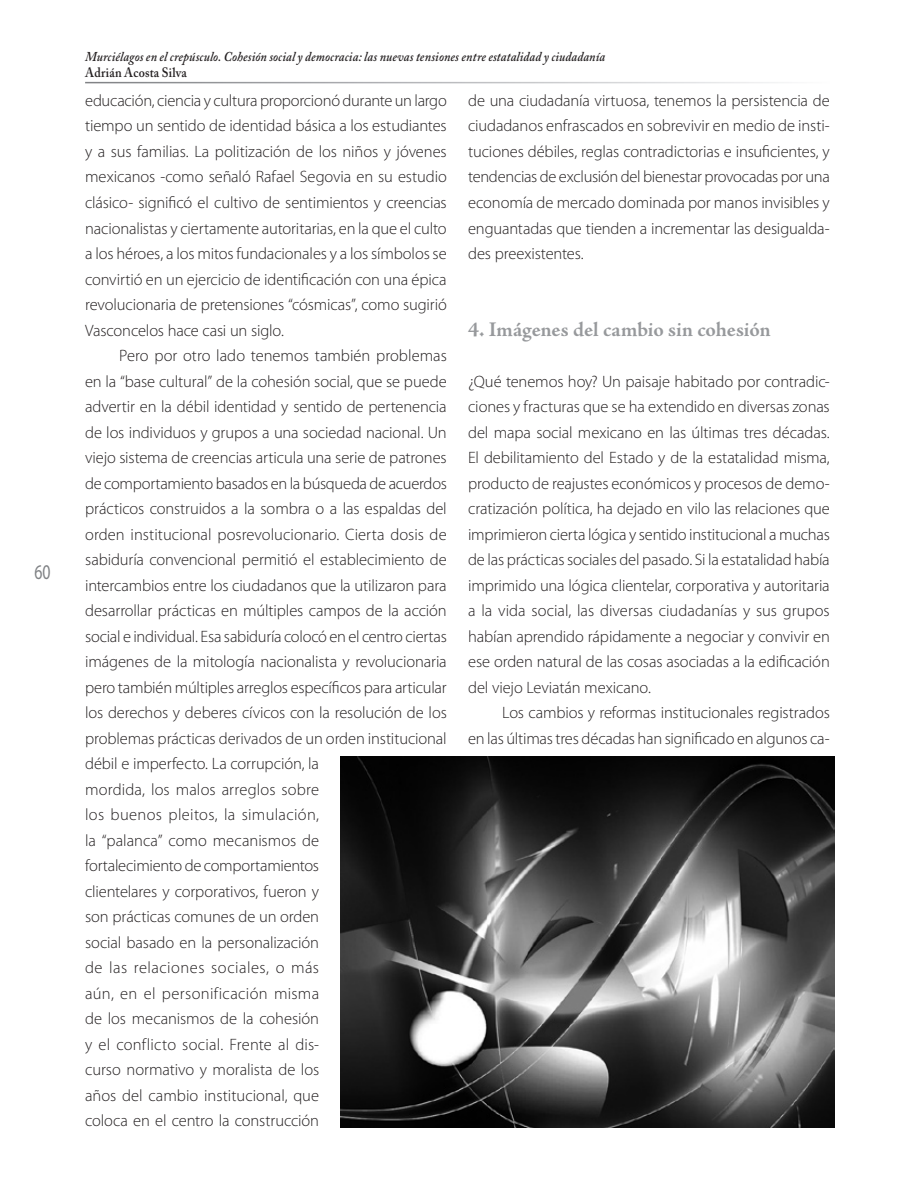
<style>
.page{position:relative;width:915px;height:1191px;background:#fff}
.page>*{position:absolute;margin:0;border:0;box-sizing:border-box;transform-origin:0 0}
.Art_-_Subtítulo{font:700 21px "Adobe Jenson Pro";color:#97999c}
.t1{font:21px "Myriad Pro";color:#808285;scale:.75 1}
.Art_-_Cuerpo_de_txt{font:300 16.5px/25.5px "Myriad Pro";letter-spacing:-.005em;color:#231f20;text-align:justify}
.Art_-_1er_párr{font:300 16.5px/25.5px "Myriad Pro";letter-spacing:-.005em;color:#231f20;text-align:justify}
.Art_-_Marquesina_red{font:italic 600 13.5px "Adobe Caslon Pro";letter-spacing:.01em;color:#231f20;scale:.9 1}
.Art_-_Marquesina_red-2{font:600 13.5px "Adobe Caslon Pro";letter-spacing:.015em;color:#231f20;scale:.9 1}
</style>
<div class="page">
<img style="left:340px;top:757px;width:494px;height:370px">
<p class="t1" style="left:34px;top:559px;width:23px">60</p>
<p class="Art_-_Marquesina_red" style="left:85px;top:48px;width:579px">Murciélagos en el crepúsculo. Cohesión social y democracia: las nuevas tensiones entre estatalidad y ciudadanía</p>
<p class="Art_-_Marquesina_red-2" style="left:85px;top:65px;width:115px">Adrián Acosta Silva</p>
<p class="Art_-_Cuerpo_de_txt" style="left:85px;top:88px;width:363px">educación, ciencia y cultura proporcionó durante un largo tiempo un sentido de identidad básica a los estudiantes y a sus familias. La politización de los niños y jóvenes mexicanos -como señaló Rafael Segovia en su estudio clásico- significó el cultivo de sentimientos y creencias nacionalistas y ciertamente autoritarias, en la que el culto a los héroes, a los mitos fundacionales y a los símbolos se convirtió en un ejercicio de identificación con una épica revolucionaria de pretensiones “cósmicas”, como sugirió Vasconcelos hace casi un siglo.</p>
<p class="Art_-_Cuerpo_de_txt" style="left:85px;top:343px;width:363px;text-align:left;text-indent:34px">Pero por otro lado tenemos también problemas en la “base cultural” de la cohesión social, que se puede advertir en la débil identidad y sentido de pertenencia de los individuos y grupos a una sociedad nacional. Un viejo sistema de creencias articula una serie de patrones de comportamiento basados en la búsqueda de acuerdos prácticos construidos a la sombra o a las espaldas del orden institucional posrevolucionario. Cierta dosis de sabiduría convencional permitió el establecimiento de intercambios entre los ciudadanos que la utilizaron para desarrollar prácticas en múltiples campos de la acción social e individual. Esa sabiduría colocó en el centro ciertas imágenes de la mitología nacionalista y revolucionaria pero también múltiples arreglos específicos para articular los derechos y deberes cívicos con la resolución de los problemas prácticas derivados de un orden institucional débil e imperfecto. La corrupción, la<br>mordida, los malos arreglos sobre<br>los buenos pleitos, la simulación,<br>la “palanca” como mecanismos de<br>fortalecimiento de comportamientos<br>clientelares y corporativos, fueron y<br>son prácticas comunes de un orden<br>social basado en la personalización<br>de las relaciones sociales, o más<br>aún, en el personificación misma<br>de los mecanismos de la cohesión<br>y el conflicto social. Frente al dis-<br>curso normativo y moralista de los<br>años del cambio institucional, que<br>coloca en el centro la construcción</p>
<p class="Art_-_Cuerpo_de_txt" style="left:468px;top:88px;width:363px">de una ciudadanía virtuosa, tenemos la persistencia de ciudadanos enfrascados en sobrevivir en medio de insti&shy;tuciones débiles, reglas contradictorias e insuficientes, y tendencias de exclusión del bienestar provocadas por una economía de mercado dominada por manos invisibles y enguantadas que tienden a incrementar las desigualda&shy;des preexistentes.</p>
<p class="Art_-_Subtítulo" style="left:468px;top:317px;width:304px">4. Imágenes del cambio sin cohesión</p>
<p class="Art_-_1er_párr" style="left:468px;top:368px;width:363px">¿Qué tenemos hoy? Un paisaje habitado por contradic&shy;ciones y fracturas que se ha extendido en diversas zonas del mapa social mexicano en las últimas tres décadas.<br>El debilitamiento del Estado y de la estatalidad misma, producto de reajustes económicos y procesos de demo&shy;cratización política, ha dejado en vilo las relaciones que imprimieron cierta lógica y sentido institucional a muchas de las prácticas sociales del pasado. Si la estatalidad había imprimido una lógica clientelar, corporativa y autoritaria a la vida social, las diversas ciudadanías y sus grupos habían aprendido rápidamente a negociar y convivir en ese orden natural de las cosas asociadas a la edificación del viejo Leviatán mexicano.</p>
<p class="Art_-_Cuerpo_de_txt" style="left:468px;top:700px;width:363px;text-align:right">Los cambios y reformas institucionales registrados<br>en las últimas tres décadas han significado en algunos ca-</p>
</div>
